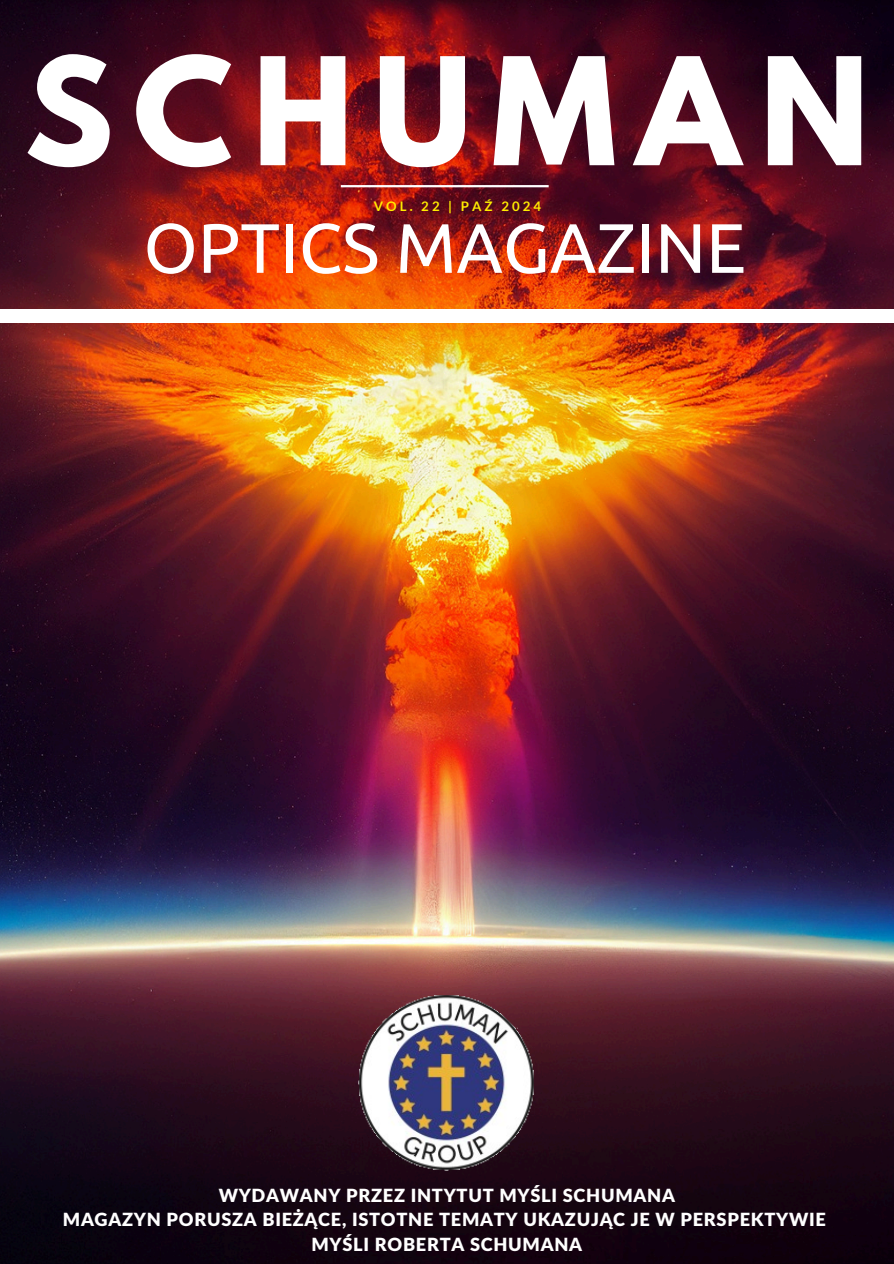
<style>
.page{position:relative;width:894px;height:1264px;background:#fff}
.page>*{position:absolute;margin:0;border:0;box-sizing:border-box;transform-origin:0 0}
.t1{font:700 132.15px "League Spartan";letter-spacing:.15em;color:#fff}
.t2{font:69.9px "Ubuntu";color:#fff}
.t3{font:900 18.15px/24.8px "Lato Latin";letter-spacing:.04em;color:#fff;text-align:center}
.t4{font:700 13.2px "Lato";letter-spacing:.23em;color:#ffed00}
</style>
<div class="page">
<img style="left:0;top:0;width:893px;height:1263px">
<hr style="left:341px;top:185px;width:207px;height:2px;background:#fff">
<div style="left:0;top:309px;width:893px;height:13px;background:#fff"></div>
<img style="left:355px;top:991px;width:183px;height:183px">
<h2 class="t1" style="left:24px;top:46px;width:845px">SCHUMAN</h2>
<p class="t4" style="left:373px;top:198px;width:120px">VOL. 22 | PAŹ</p>
<p class="t4" style="left:501px;top:198px;width:41px">2024</p>
<h1 class="t2" style="left:143px;top:208px;width:604px">OPTICS MAGAZINE</h1>
<p class="t3" style="left:63px;top:1183px;width:764px">WYDAWANY PRZEZ INTYTUT MYŚLI SCHUMANA<br>MAGAZYN PORUSZA BIEŻĄCE, ISTOTNE TEMATY UKAZUJĄC JE W PERSPEKTYWIE<br>MYŚLI ROBERTA SCHUMANA</p>
</div>
